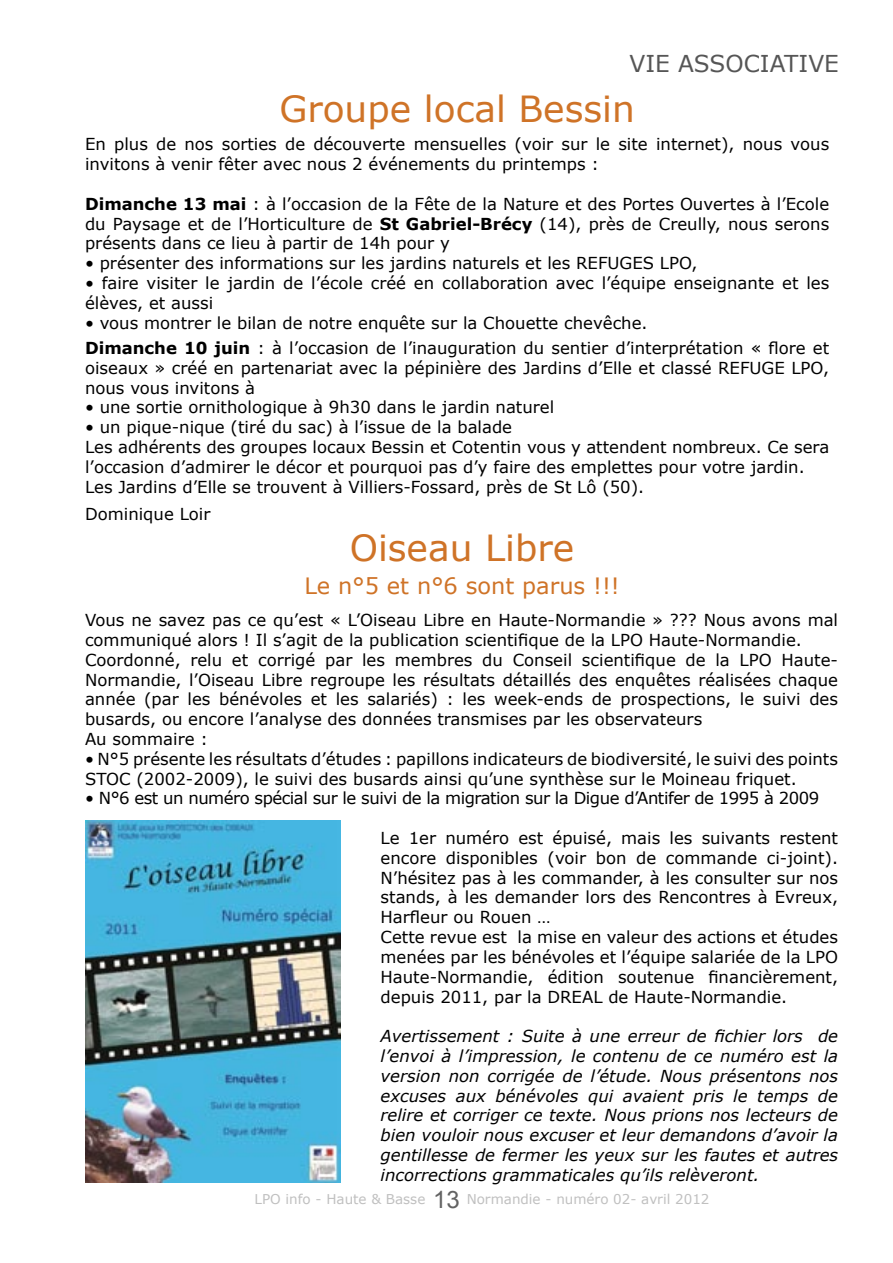
<style>
.page{position:relative;width:893px;height:1263px;background:#fff}
.page>*{position:absolute;margin:0;border:0;box-sizing:border-box;transform-origin:0 0}
.t1{font:36px "Verdana";color:#cf7327}
.t2{font:23.25px "Verdana";color:#565656}
.t3{font:22.5px "Verdana";color:#cf7327}
.t4{font:16.5px/19.8px "Verdana";color:#000}
.t5{font:italic 16.5px/19.8px "Verdana";color:#000;text-align:justify}
.t6{font:16.5px "Verdana";letter-spacing:-.03em;color:#000}
.t7{font:13.5px "Verdana";color:#c0c0c0}
.s1{font-weight:700}
.s2{font-family:"Arial";font-size:24px;color:#636363}
</style>
<div class="page">
<img style="left:85px;top:821px;width:256px;height:361px">
<h2 class="t2" style="left:629px;top:49px;width:211px">VIE ASSOCIATIVE</h2>
<h1 class="t1" style="left:279px;top:86px;width:357px">Groupe local Bessin</h1>
<p class="t4" style="left:85px;top:134px;width:746px">En plus de nos sorties de découverte mensuelles (voir sur le site internet), nous vous invitons à venir fêter avec nous 2 événements du printemps :</p>
<p class="t4" style="left:85px;top:193px;width:746px;text-align:justify"><span class="s1">Dimanche 13 mai</span> : à l’occasion de la Fête de la Nature et des Portes Ouvertes à l’Ecole du Paysage et de l’Horticulture de <span class="s1">St Gabriel-Brécy</span> (14), près de Creully, nous serons présents dans ce lieu à partir de 14h pour y</p>
<p class="t4" style="left:85px;top:253px;width:614px">• présenter des informations sur les jardins naturels et les REFUGES LPO,</p>
<p class="t4" style="left:85px;top:272px;width:746px">• faire visiter le jardin de l’école créé en collaboration avec l’équipe enseignante et les élèves, et aussi</p>
<p class="t4" style="left:85px;top:309px;width:746px;line-height:25.5px">• vous montrer le bilan de notre enquête sur la Chouette chevêche.<br><span class="s1">Dimanche 10 juin</span> : à l’occasion de l’inauguration du sentier d’interprétation « flore et</p>
<p class="t4" style="left:85px;top:357px;width:746px">oiseaux » créé en partenariat avec la pépinière des Jardins d’Elle et classé REFUGE LPO, nous vous invitons à</p>
<p class="t4" style="left:85px;top:397px;width:471px">• une sortie ornithologique à 9h30 dans le jardin naturel</p>
<p class="t4" style="left:85px;top:417px;width:746px">• un pique-nique (tiré du sac) à l’issue de la balade<br>Les adhérents des groupes locaux Bessin et Cotentin vous y attendent nombreux. Ce sera l’occasion d’admirer le décor et pourquoi pas d’y faire des emplettes pour votre jardin.<br>Les Jardins d’Elle se trouvent à Villiers-Fossard, près de St Lô (50).</p>
<p class="t4" style="left:85px;top:503px;width:127px">Dominique Loir</p>
<h1 class="t1" style="left:350px;top:525px;width:226px">Oiseau Libre</h1>
<h3 class="t3" style="left:304px;top:572px;width:317px">Le n°5 et n°6 sont parus !!!</h3>
<p class="t4" style="left:85px;top:610px;width:755px">Vous ne savez pas ce qu’est « L’Oiseau Libre en Haute-Normandie » ??? Nous avons mal communiqué alors ! Il s’agit de la publication scientifique de la LPO Haute-Normandie.<br>Coordonné, relu et corrigé par les membres du Conseil scientifique de la LPO Haute-Normandie, l’Oiseau Libre regroupe les résultats détaillés des enquêtes réalisées chaque année (par les bénévoles et les salariés) : les week-ends de prospections, le suivi des busards, ou encore l’analyse des données transmises par les observateurs<br>Au sommaire :</p>
<p class="t4" style="left:85px;top:748px;width:754px">• N°5 présente les résultats d’études : papillons indicateurs de biodiversité, le suivi des points<br>STOC (2002-2009), le suivi des busards ainsi qu’une synthèse sur le Moineau friquet.</p>
<p class="t6" style="left:85px;top:788px;width:736px">• N°6 est un numéro spécial sur le suivi de la migration sur la Digue d’Antifer de 1995 à 2009</p>
<p class="t4" style="left:381px;top:828px;width:459px">Le 1er numéro est épuisé, mais les suivants restent encore disponibles (voir bon de commande ci-joint).<br>N’hésitez pas à les commander, à les consulter sur nos stands, à les demander lors des Rencontres à Evreux, Harfleur ou Rouen …<br>Cette revue est la mise en valeur des actions et études menées par les bénévoles et l’équipe salariée de la LPO Haute-Normandie, édition soutenue financièrement, depuis 2011, par la DREAL de Haute-Normandie.</p>
<p class="t5" style="left:381px;top:1026px;width:459px">Avertissement : Suite à une erreur de fichier lors de l’envoi à l’impression, le contenu de ce numéro est la version non corrigée de l’étude. Nous présentons nos excuses aux bénévoles qui avaient pris le temps de relire et corriger ce texte. Nous prions nos lecteurs de bien vouloir nous excuser et leur demandons d’avoir la gentillesse de fermer les yeux sur les fautes et autres incorrections grammaticales qu’ils relèveront.</p>
<p class="t7" style="left:255px;top:1191px;width:456px">LPO info - Haute &amp; Basse <span class="s2">13</span> Normandie - numéro 02- avril 2012</p>
</div>
